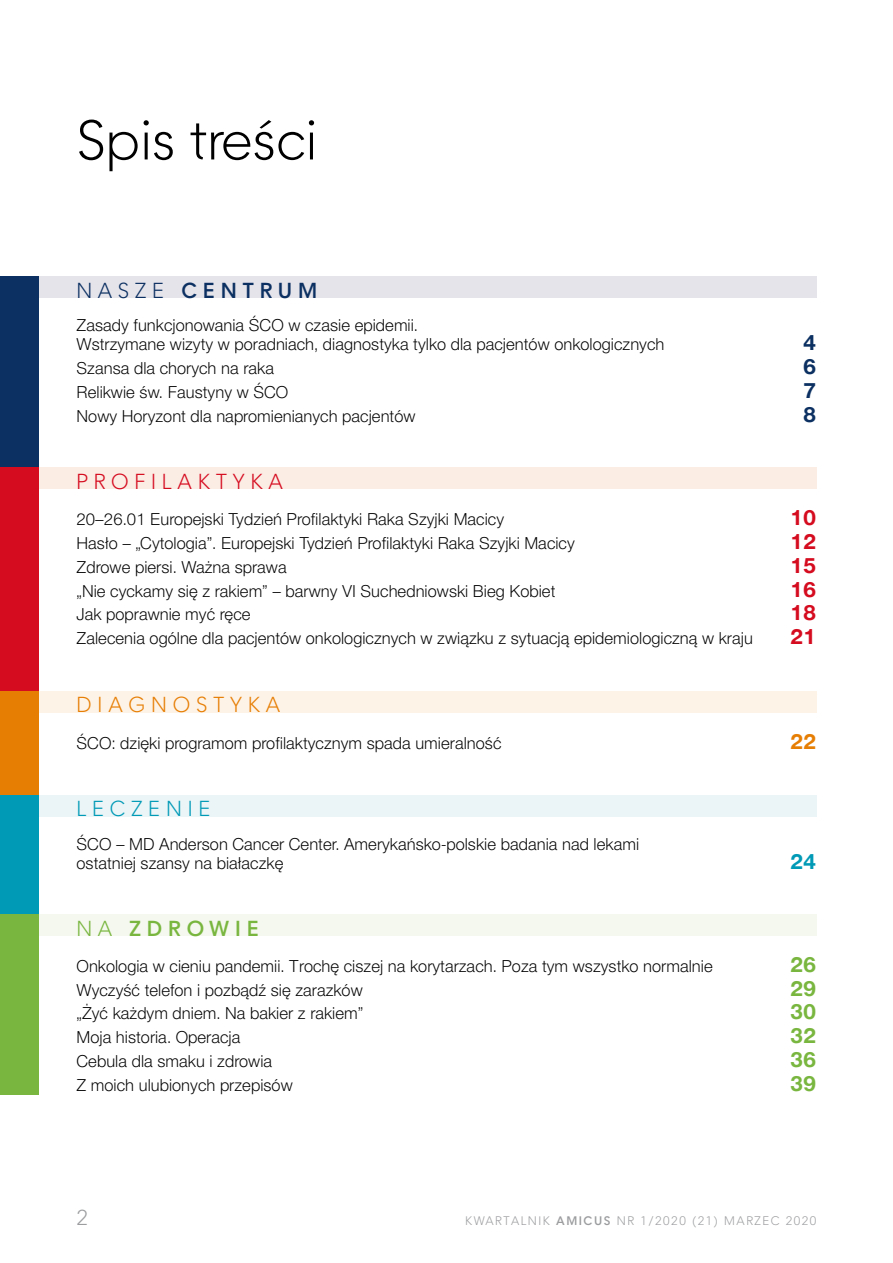
<style>
.page{position:relative;width:893px;height:1263px;background:#fff}
.page>*{position:absolute;margin:0;border:0;box-sizing:border-box;transform-origin:0 0}
.t1{font:54px "Straight EFN";color:#000}
.t2{font:700 21px "Straight EFN";letter-spacing:.28em;color:#0b3061}
.t3{font:21px "Straight EFN";letter-spacing:.28em;color:#d50b1f}
.t4{font:700 21px "Switzer EFN";color:#d50b1f}
.t5{font:700 21px "Switzer EFN";color:#79b63f}
.t6{font:21px "Straight EFN";letter-spacing:.28em;color:#e67e04}
.t7{font:21px "Straight EFN";letter-spacing:.28em;color:#0099b6}
.t8{font:700 21px "Straight EFN";color:#79b63f}
.t9{font:700 21px "Switzer EFN";color:#0b3061}
.t10{font:700 21px "Switzer EFN";color:#e67e04}
.t11{font:700 21px "Switzer EFN";color:#0099b6}
.t12{font:21px "Straight EFN";color:#79b63f}
.t13{font:21px "Straight EFN";color:#9c9d9f}
.t14{font:16.5px/19.5px "Switzer EFN Light";color:#000}
.t15{font:12px "Straight EFN";letter-spacing:.13em;color:#9c9d9f}
.t16{font:700 12px "Straight EFN";letter-spacing:.13em;color:#9c9d9f}
.s1{font-weight:400}
</style>
<div class="page">
<div style="left:0;top:276px;width:816px;height:22px;background:#e6e4eb"></div>
<div style="left:0;top:276px;width:38px;height:192px;background:#0b3061"></div>
<div style="left:0;top:468px;width:816px;height:21px;background:#fbece4"></div>
<div style="left:0;top:468px;width:38px;height:223px;background:#d50b1f"></div>
<div style="left:0;top:691px;width:816px;height:21px;background:#fef3e7"></div>
<div style="left:0;top:691px;width:38px;height:104px;background:#e67e04"></div>
<div style="left:0;top:795px;width:816px;height:21px;background:#ebf5f7"></div>
<div style="left:0;top:795px;width:38px;height:119px;background:#0099b6"></div>
<div style="left:0;top:914px;width:816px;height:21px;background:#f4f8ee"></div>
<div style="left:0;top:914px;width:38px;height:181px;background:#79b63f"></div>
<h1 class="t1" style="left:77px;top:108px;width:242px">SPIS TREŚCI</h1>
<p class="t2" style="left:77px;top:278px;width:221px"><span class="s1">N ASZE</span> C ENTRUM</p>
<p class="t14" style="left:77px;top:315px;width:589px">Zasady funkcjonowania ŚCO w czasie epidemii.<br>Wstrzymane wizyty w poradniach, diagnostyka tylko dla pacjentów onkologicznych</p>
<p class="t9" style="left:803px;top:331px;width:15px">4</p>
<p class="t14" style="left:77px;top:358px;width:199px">Szansa dla chorych na raka</p>
<p class="t9" style="left:803px;top:354px;width:15px">6</p>
<p class="t14" style="left:77px;top:382px;width:213px">Relikwie św. Faustyny w ŚCO</p>
<p class="t9" style="left:803px;top:378px;width:15px">7</p>
<p class="t14" style="left:77px;top:406px;width:340px">Nowy Horyzont dla napromienianych pacjentów</p>
<p class="t9" style="left:803px;top:402px;width:15px">8</p>
<p class="t3" style="left:77px;top:469px;width:208px">PROFILAKTYKA</p>
<p class="t14" style="left:77px;top:510px;width:429px">20–26.01 Europejski Tydzień Profilaktyki Raka Szyjki Macicy</p>
<p class="t4" style="left:790px;top:506px;width:28px">10</p>
<p class="t14" style="left:77px;top:533px;width:500px">Hasło – „Cytologia”. Europejski Tydzień Profilaktyki Raka Szyjki Macicy</p>
<p class="t4" style="left:790px;top:529px;width:28px">12</p>
<p class="t14" style="left:77px;top:557px;width:212px">Zdrowe piersi. Ważna sprawa</p>
<p class="t4" style="left:790px;top:553px;width:28px">15</p>
<p class="t14" style="left:77px;top:581px;width:480px">„Nie cyckamy się z rakiem” – barwny VI Suchedniowski Bieg Kobiet</p>
<p class="t4" style="left:790px;top:577px;width:28px">16</p>
<p class="t14" style="left:77px;top:605px;width:176px">Jak poprawnie myć ręce</p>
<p class="t4" style="left:790px;top:601px;width:28px">18</p>
<p class="t14" style="left:77px;top:628px;width:678px">Zalecenia ogólne dla pacjentów onkologicznych w związku z sytuacją epidemiologiczną w kraju</p>
<p class="t4" style="left:790px;top:624px;width:28px">21</p>
<p class="t6" style="left:77px;top:692px;width:205px">DIA GNOSTYKA</p>
<p class="t14" style="left:77px;top:733px;width:426px">ŚCO: dzięki programom profilaktycznym spada umieralność</p>
<p class="t10" style="left:790px;top:729px;width:28px">22</p>
<p class="t7" style="left:77px;top:796px;width:132px">LE CZE NIE</p>
<p class="t14" style="left:77px;top:834px;width:564px">ŚCO – MD Anderson Cancer Center. Amerykańsko-polskie badania nad lekami ostatniej szansy na białaczkę</p>
<p class="t11" style="left:790px;top:849px;width:28px">24</p>
<p class="t12" style="left:77px;top:916px;width:18px">NA</p>
<p class="t8" style="left:129px;top:915px;width:21px">ZDROW</p>
<p class="t8" style="left:235px;top:915px;width:22px">I E</p>
<p class="t14" style="left:77px;top:956px;width:638px">Onkologia w cieniu pandemii. Trochę ciszej na korytarzach. Poza tym wszystko normalnie</p>
<p class="t5" style="left:790px;top:952px;width:28px">26</p>
<p class="t14" style="left:77px;top:980px;width:288px">Wyczyść telefon i pozbądź się zarazków</p>
<p class="t5" style="left:790px;top:976px;width:28px">29</p>
<p class="t14" style="left:77px;top:1004px;width:288px">„Żyć każdym dniem. Na bakier z rakiem”</p>
<p class="t5" style="left:790px;top:1000px;width:28px">30</p>
<p class="t14" style="left:77px;top:1027px;width:165px">Moja historia. Operacja</p>
<p class="t5" style="left:790px;top:1023px;width:28px">32</p>
<p class="t14" style="left:77px;top:1051px;width:197px">Cebula dla smaku i zdrowia</p>
<p class="t5" style="left:790px;top:1047px;width:28px">36</p>
<p class="t14" style="left:77px;top:1075px;width:218px">Z moich ulubionych przepisów</p>
<p class="t5" style="left:790px;top:1071px;width:28px">39</p>
<p class="t13" style="left:77px;top:1205px;width:13px">2</p>
<p class="t15" style="left:465px;top:1213px;width:18px">KWARTALNI</p>
<p class="t16" style="left:543px;top:1213px;width:83px"><span class="s1">K</span> AMICUS <span class="s1">NR</span></p>
<p class="t15" style="left:640px;top:1213px;width:178px">1/2020 (21) MARZEC 2020</p>
</div>
